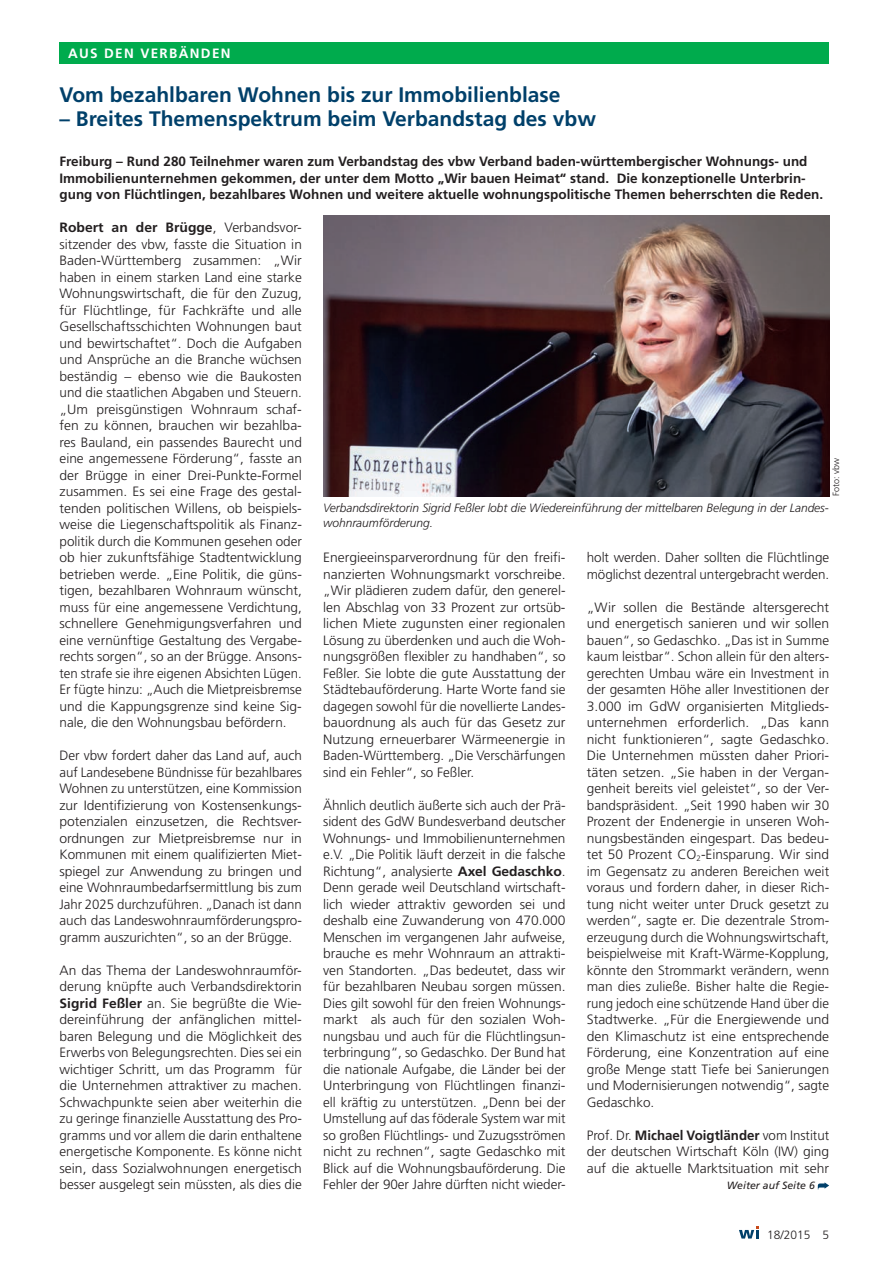
<style>
.page{position:relative;width:893px;height:1263px;background:#fff}
.page>*{position:absolute;margin:0;border:0;box-sizing:border-box;transform-origin:0 0}
.t1{font:700 21px "Frutiger";color:#00406a}
.t2{font:300 13.5px/16.5px "Frutiger";color:#231f20;text-align:justify}
.t3{font:700 13.5px/16.5px "Frutiger";color:#231f20}
.t4{font:700 13.5px "Frutiger";letter-spacing:.1em;color:#fff}
.t5{font:italic 300 12px/15px "Frutiger";letter-spacing:-.005em;color:#231f20}
.t6{font:300 12px "Frutiger";color:#231f20}
.t7{font:italic 10.5px "Frutiger";color:#231f20}
.t8{font:300 9px "Frutiger";color:#231f20}
.s1{font-weight:700}
</style>
<div class="page">
<div style="left:60px;top:43px;width:769px;height:21px;background:#00ab4d"></div>
<img style="left:323px;top:216px;width:506px;height:280px">
<svg style="left:818px;top:1182px;width:11px;height:7px"></svg>
<svg style="left:739px;top:1226px;width:20px;height:12px"></svg>
<p class="t4" style="left:68px;top:46px;width:164px">AUS DEN VERBÄNDEN</p>
<h1 class="t1" style="left:60px;top:83px;width:503px">Vom bezahlbaren Wohnen bis zur Immobilienblase</h1>
<h1 class="t1" style="left:60px;top:107px;width:538px">– Breites Themenspektrum beim Verbandstag des vbw</h1>
<p class="t3" style="left:60px;top:153px;width:765px">Freiburg – Rund 280 Teilnehmer waren zum Verbandstag des vbw Verband baden-württembergischer Wohnungs- und<br>Immobilienunternehmen gekommen, der unter dem Motto „Wir bauen Heimat“ stand. Die konzeptionelle Unterbrin&shy;gung von Flüchtlingen, bezahlbares Wohnen und weitere aktuelle wohnungspolitische Themen beherrschten die Reden.</p>
<p class="t2" style="left:60px;top:220px;width:244px"><span class="s1">Robert an der Brügge</span>, Verbandsvor&shy;sitzender des vbw, fasste die Situation in Baden-Württemberg zusammen: „Wir haben in einem starken Land eine starke Wohnungswirtschaft, die für den Zuzug, für Flüchtlinge, für Fachkräfte und alle Gesellschaftsschichten Wohnungen baut und bewirtschaftet“. Doch die Aufgaben und Ansprüche an die Branche wüchsen beständig – ebenso wie die Baukosten und die staatlichen Abgaben und Steuern. „Um preisgünstigen Wohnraum schaf&shy;fen zu können, brauchen wir bezahlba&shy;res Bauland, ein passendes Baurecht und eine angemessene Förderung“, fasste an der Brügge in einer Drei-Punkte-Formel zusammen. Es sei eine Frage des gestal&shy;tenden politischen Willens, ob beispiels&shy;weise die Liegenschaftspolitik als Finanz&shy;politik durch die Kommunen gesehen oder ob hier zukunftsfähige Stadtentwicklung betrieben werde. „Eine Politik, die güns&shy;tigen, bezahlbaren Wohnraum wünscht, muss für eine angemessene Verdichtung, schnellere Genehmigungsverfahren und eine vernünftige Gestaltung des Vergabe&shy;rechts sorgen“, so an der Brügge. Ansons&shy;ten strafe sie ihre eigenen Absichten Lügen.<br>Er fügte hinzu: „Auch die Mietpreisbremse und die Kappungsgrenze sind keine Sig&shy;nale, die den Wohnungsbau befördern.</p>
<p class="t2" style="left:60px;top:748px;width:244px">Der vbw fordert daher das Land auf, auch auf Landesebene Bündnisse für bezahlbares Wohnen zu unterstützen, eine Kommission zur Identifizierung von Kostensenkungs&shy;potenzialen einzusetzen, die Rechtsver&shy;ordnungen zur Mietpreisbremse nur in Kommunen mit einem qualifizierten Miet&shy;spiegel zur Anwendung zu bringen und eine Wohnraumbedarfsermittlung bis zum Jahr 2025 durchzuführen. „Danach ist dann auch das Landeswohnraumförderungspro&shy;gramm auszurichten“, so an der Brügge.</p>
<p class="t2" style="left:60px;top:962px;width:244px">An das Thema der Landeswohnraumför&shy;derung knüpfte auch Verbandsdirektorin <span class="s1">Sigrid Feßler</span> an. Sie begrüßte die Wie&shy;dereinführung der anfänglichen mittel&shy;baren Belegung und die Möglichkeit des Erwerbs von Belegungsrechten. Dies sei ein wichtiger Schritt, um das Programm für die Unternehmen attraktiver zu machen.<br>Schwachpunkte seien aber weiterhin die zu geringe finanzielle Ausstattung des Pro&shy;gramms und vor allem die darin enthaltene energetische Komponente. Es könne nicht sein, dass Sozialwohnungen energetisch besser ausgelegt sein müssten, als dies die</p>
<p class="t8" style="left:831px;top:496px;width:40px;rotate:-90deg">Foto: vbw</p>
<p class="t5" style="left:323px;top:501px;width:507px">Verbandsdirektorin Sigrid Feßler lobt die Wiedereinführung der mittelbaren Belegung in der Landes&shy;wohnraumförderung.</p>
<p class="t2" style="left:323px;top:550px;width:244px">Energieeinsparverordnung für den freifi&shy;nanzierten Wohnungsmarkt vorschreibe. „Wir plädieren zudem dafür, den generel&shy;len Abschlag von 33 Prozent zur ortsüb&shy;lichen Miete zugunsten einer regionalen Lösung zu überdenken und auch die Woh&shy;nungsgrößen flexibler zu handhaben“, so Feßler. Sie lobte die gute Ausstattung der Städtebauförderung. Harte Worte fand sie dagegen sowohl für die novellierte Landes&shy;bauordnung als auch für das Gesetz zur Nutzung erneuerbarer Wärmeenergie in Baden-Württemberg. „Die Verschärfungen sind ein Fehler“, so Feßler.</p>
<p class="t2" style="left:323px;top:797px;width:244px">Ähnlich deutlich äußerte sich auch der Prä&shy;sident des GdW Bundesverband deutscher Wohnungs- und Immobilienunternehmen e.V. „Die Politik läuft derzeit in die falsche Richtung“, analysierte <span class="s1">Axel Gedaschko</span>.<br>Denn gerade weil Deutschland wirtschaft&shy;lich wieder attraktiv geworden sei und deshalb eine Zuwanderung von 470.000<br>Menschen im vergangenen Jahr aufweise, brauche es mehr Wohnraum an attrakti&shy;ven Standorten. „Das bedeutet, dass wir für bezahlbaren Neubau sorgen müssen.<br>Dies gilt sowohl für den freien Wohnungs&shy;markt als auch für den sozialen Woh&shy;nungsbau und auch für die Flüchtlingsun&shy;terbringung“, so Gedaschko. Der Bund hat die nationale Aufgabe, die Länder bei der Unterbringung von Flüchtlingen finanzi&shy;ell kräftig zu unterstützen. „Denn bei der Umstellung auf das föderale System war mit so großen Flüchtlings- und Zuzugsströmen nicht zu rechnen“, sagte Gedaschko mit Blick auf die Wohnungsbauförderung. Die Fehler der 90er Jahre dürften nicht wieder-</p>
<p class="t2" style="left:587px;top:550px;width:244px">holt werden. Daher sollten die Flüchtlinge möglichst dezentral untergebracht werden.</p>
<p class="t2" style="left:587px;top:599px;width:244px">„Wir sollen die Bestände altersgerecht und energetisch sanieren und wir sollen bauen“, so Gedaschko. „Das ist in Summe kaum leistbar“. Schon allein für den alters&shy;gerechten Umbau wäre ein Investment in der gesamten Höhe aller Investitionen der 3.000 im GdW organisierten Mitglieds&shy;unternehmen erforderlich. „Das kann nicht funktionieren“, sagte Gedaschko.<br>Die Unternehmen müssten daher Priori&shy;täten setzen. „Sie haben in der Vergan&shy;genheit bereits viel geleistet“, so der Ver&shy;bandspräsident. „Seit 1990 haben wir 30<br>Prozent der Endenergie in unseren Woh&shy;nungsbeständen eingespart. Das bedeu&shy;tet 50 Prozent CO<sub>2</sub>-Einsparung. Wir sind im Gegensatz zu anderen Bereichen weit voraus und fordern daher, in dieser Rich&shy;tung nicht weiter unter Druck gesetzt zu werden“, sagte er. Die dezentrale Strom&shy;erzeugung durch die Wohnungswirtschaft, beispielweise mit Kraft-Wärme-Kopplung, könnte den Strommarkt verändern, wenn man dies zuließe. Bisher halte die Regie&shy;rung jedoch eine schützende Hand über die Stadtwerke. „Für die Energiewende und den Klimaschutz ist eine entsprechende Förderung, eine Konzentration auf eine große Menge statt Tiefe bei Sanierungen und Modernisierungen notwendig“, sagte Gedaschko.</p>
<p class="t2" style="left:587px;top:1127px;width:244px">Prof. Dr. <span class="s1">Michael Voigtländer</span> vom Institut der deutschen Wirtschaft Köln (IW) ging auf die aktuelle Marktsituation mit sehr</p>
<p class="t7" style="left:727px;top:1180px;width:89px">Weiter auf Seite 6</p>
<p class="t6" style="left:767px;top:1227px;width:64px">18/2015 5</p>
</div>
